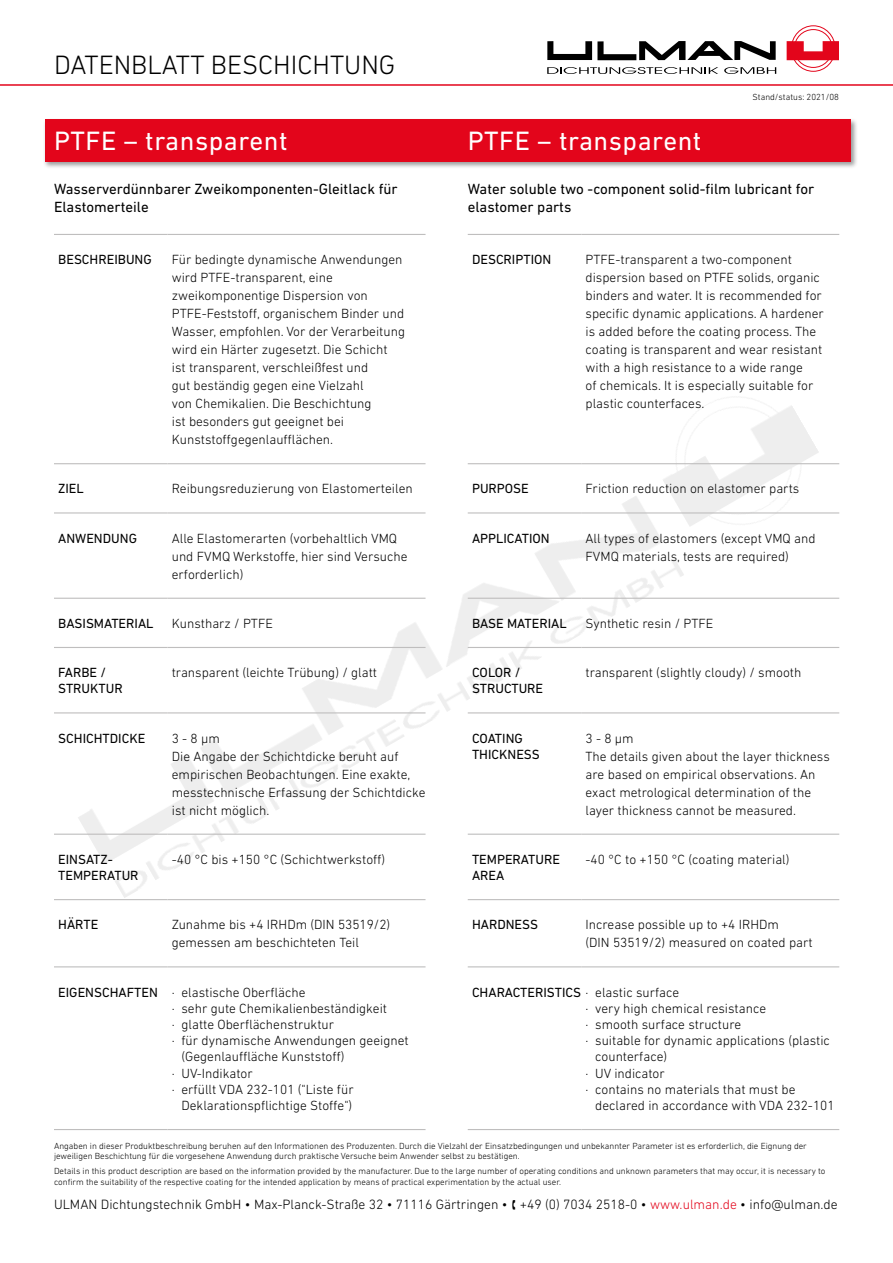
<style>
.page{position:relative;width:893px;height:1263px;background:#fff}
.page>*{position:absolute;margin:0;border:0;box-sizing:border-box;transform-origin:0 0}
.t1{font:27px "DIN Next LT Pro";letter-spacing:.02em;color:#fff}
.t2{font:300 27px "DIN Next LT Pro";color:#000}
.t3{font:15px/18px "DIN Next LT Pro";color:#000}
.t4{font:300 13.65px "DIN Next LT Pro";color:#000}
.t5{font:300 13.5px/18px "DIN Next LT Pro";color:#000}
.t6{font:13.5px/16.2px "DIN Next LT Pro";color:#000}
.t7{font:300 9px/10.8px "DIN Next LT Pro";color:#000}
.s1{font-weight:400}
.s2{font-weight:300}
.s3{color:#e3051b}
</style>
<div class="page">
<svg style="left:787px;top:26px;width:52px;height:46px"></svg>
<svg style="left:547px;top:67px;width:171px;height:7px"></svg>
<svg style="left:724px;top:67px;width:52px;height:7px"></svg>
<svg style="left:547px;top:41px;width:229px;height:19px"></svg>
<hr style="left:0;top:84px;width:893px;height:2px;background:#e3051b">
<div style="left:43px;top:118px;width:815px;height:51px;background:#000;opacity:.4"></div>
<div style="left:45px;top:119px;width:805px;height:43px;background:#e3051b"></div>
<hr style="left:468px;top:234px;width:113px;height:1px;background:#bfbebe">
<hr style="left:581px;top:234px;width:258px;height:1px;background:#bfbebe">
<hr style="left:468px;top:463px;width:113px;height:1px;background:#bfbebe">
<hr style="left:581px;top:463px;width:258px;height:1px;background:#bfbebe">
<hr style="left:468px;top:512px;width:113px;height:1px;background:#bfbebe">
<hr style="left:581px;top:512px;width:258px;height:1px;background:#bfbebe">
<hr style="left:468px;top:598px;width:113px;height:1px;background:#bfbebe">
<hr style="left:581px;top:598px;width:258px;height:1px;background:#bfbebe">
<hr style="left:468px;top:647px;width:113px;height:1px;background:#bfbebe">
<hr style="left:581px;top:647px;width:258px;height:1px;background:#bfbebe">
<hr style="left:468px;top:712px;width:113px;height:1px;background:#bfbebe">
<hr style="left:581px;top:712px;width:258px;height:1px;background:#bfbebe">
<hr style="left:468px;top:834px;width:113px;height:1px;background:#bfbebe">
<hr style="left:581px;top:834px;width:258px;height:1px;background:#bfbebe">
<hr style="left:468px;top:899px;width:113px;height:1px;background:#bfbebe">
<hr style="left:581px;top:899px;width:258px;height:1px;background:#bfbebe">
<hr style="left:468px;top:966px;width:113px;height:1px;background:#bfbebe">
<hr style="left:581px;top:966px;width:258px;height:1px;background:#bfbebe">
<hr style="left:468px;top:1129px;width:113px;height:1px;background:#bfbebe">
<hr style="left:581px;top:1129px;width:258px;height:1px;background:#bfbebe">
<hr style="left:54px;top:234px;width:114px;height:1px;background:#bfbebe">
<hr style="left:168px;top:234px;width:258px;height:1px;background:#bfbebe">
<hr style="left:54px;top:463px;width:114px;height:1px;background:#bfbebe">
<hr style="left:168px;top:463px;width:258px;height:1px;background:#bfbebe">
<hr style="left:54px;top:512px;width:114px;height:1px;background:#bfbebe">
<hr style="left:168px;top:512px;width:258px;height:1px;background:#bfbebe">
<hr style="left:54px;top:598px;width:114px;height:1px;background:#bfbebe">
<hr style="left:168px;top:598px;width:258px;height:1px;background:#bfbebe">
<hr style="left:54px;top:647px;width:114px;height:1px;background:#bfbebe">
<hr style="left:168px;top:647px;width:258px;height:1px;background:#bfbebe">
<hr style="left:54px;top:712px;width:114px;height:1px;background:#bfbebe">
<hr style="left:168px;top:712px;width:258px;height:1px;background:#bfbebe">
<hr style="left:54px;top:834px;width:114px;height:1px;background:#bfbebe">
<hr style="left:168px;top:834px;width:258px;height:1px;background:#bfbebe">
<hr style="left:54px;top:899px;width:114px;height:1px;background:#bfbebe">
<hr style="left:168px;top:899px;width:258px;height:1px;background:#bfbebe">
<hr style="left:54px;top:966px;width:114px;height:1px;background:#bfbebe">
<hr style="left:168px;top:966px;width:258px;height:1px;background:#bfbebe">
<hr style="left:54px;top:1129px;width:114px;height:1px;background:#bfbebe">
<hr style="left:168px;top:1129px;width:258px;height:1px;background:#bfbebe">
<h1 class="t2" style="left:54px;top:50px;width:343px">DATENBLATT BESCHICHTUNG</h1>
<h1 class="t1" style="left:54px;top:126px;width:235px">PTFE – transparent</h1>
<h1 class="t1" style="left:468px;top:126px;width:235px">PTFE – transparent</h1>
<p class="t7" style="left:752px;top:92px;width:88px">Stand/status: 2021/08</p>
<p class="t3" style="left:54px;top:180px;width:345px">Wasserverdünnbarer Zweikomponenten-Gleitlack für<br>Elastomerteile</p>
<p class="t3" style="left:468px;top:180px;width:348px">Water soluble two -component solid-film lubricant for elastomer parts</p>
<p class="t6" style="left:58px;top:251px;width:95px">BESCHREIBUNG</p>
<p class="t5" style="left:172px;top:250px;width:235px">Für bedingte dynamische Anwendungen wird PTFE-transparent, eine zweikomponentige Dispersion von PTFE-Feststoff, organischem Binder und Wasser, empfohlen. Vor der Verarbeitung wird ein Härter zugesetzt. Die Schicht<br>ist transparent, verschleißfest und<br>gut beständig gegen eine Vielzahl<br>von Chemikalien. Die Beschichtung<br>ist besonders gut geeignet bei Kunststoffgegenlaufflächen.</p>
<p class="t6" style="left:58px;top:480px;width:27px">ZIEL</p>
<p class="t5" style="left:172px;top:480px;width:242px">Reibungsreduzierung von Elastomerteilen</p>
<p class="t6" style="left:58px;top:530px;width:80px">ANWENDUNG</p>
<p class="t5" style="left:172px;top:529px;width:237px">Alle Elastomerarten (vorbehaltlich VMQ und FVMQ Werkstoffe, hier sind Versuche erforderlich)</p>
<p class="t6" style="left:58px;top:615px;width:97px">BASISMATERIAL</p>
<p class="t5" style="left:172px;top:614px;width:103px">Kunstharz / PTFE</p>
<p class="t6" style="left:58px;top:664px;width:66px">FARBE /<br>STRUKTUR</p>
<p class="t5" style="left:172px;top:663px;width:207px">transparent (leichte Trübung) / glatt</p>
<p class="t6" style="left:58px;top:730px;width:89px">SCHICHTDICKE</p>
<p class="t5" style="left:172px;top:729px;width:255px">3 - 8 µm<br>Die Angabe der Schichtdicke beruht auf empirischen Beobachtungen. Eine exakte, messtechnische Erfassung der Schichtdicke ist nicht möglich.</p>
<p class="t6" style="left:58px;top:851px;width:82px">EINSATZ-<br>TEMPERATUR</p>
<p class="t5" style="left:172px;top:850px;width:215px">-40 °C bis +150 °C (Schichtwerkstoff)</p>
<p class="t6" style="left:58px;top:916px;width:42px">HÄRTE</p>
<p class="t5" style="left:172px;top:915px;width:220px">Zunahme bis +4 IRHDm (DIN 53519/2) gemessen am beschichteten Teil</p>
<p class="t5" style="left:58px;top:983px;width:249px"><span class="s1">EIGENSCHAFTEN</span> · elastische Oberfläche</p>
<p class="t5" style="left:172px;top:999px;width:217px">· sehr gute Chemikalienbeständigkeit</p>
<p class="t5" style="left:172px;top:1015px;width:164px">· glatte Oberflächenstruktur</p>
<p class="t5" style="left:172px;top:1031px;width:238px">· für dynamische Anwendungen geeignet</p>
<p class="t5" style="left:181px;top:1047px;width:164px">(Gegenlauffläche Kunststoff)</p>
<p class="t5" style="left:172px;top:1064px;width:83px">· UV-Indikator</p>
<p class="t5" style="left:172px;top:1080px;width:183px">· erfüllt VDA 232-101 ("Liste für</p>
<p class="t5" style="left:181px;top:1096px;width:172px">Deklarationspflichtige Stoffe")</p>
<p class="t7" style="left:54px;top:1140px;width:754px">Angaben in dieser Produktbeschreibung beruhen auf den Informationen des Produzenten. Durch die Vielzahl der Einsatzbedingungen und unbekannter Parameter ist es erforderlich, die Eignung der jeweiligen Beschichtung für die vorgesehene Anwendung durch praktische Versuche beim Anwender selbst zu bestätigen.</p>
<p class="t7" style="left:54px;top:1166px;width:773px">Details in this product description are based on the information provided by the manufacturer. Due to the large number of operating conditions and unknown parameters that may occur, it is necessary to confirm the suitability of the respective coating for the intended application by means of practical experimentation by the actual user.</p>
<p class="t6" style="left:472px;top:251px;width:81px">DESCRIPTION</p>
<p class="t5" style="left:585px;top:250px;width:240px">PTFE-transparent a two-component dispersion based on PTFE solids, organic binders and water. It is recommended for specific dynamic applications. A hardener is added before the coating process. The coating is transparent and wear resistant with a high resistance to a wide range<br>of chemicals. It is especially suitable for plastic counterfaces.</p>
<p class="t6" style="left:472px;top:480px;width:58px">PURPOSE</p>
<p class="t5" style="left:585px;top:480px;width:215px">Friction reduction on elastomer parts</p>
<p class="t6" style="left:472px;top:530px;width:79px">APPLICATION</p>
<p class="t5" style="left:585px;top:529px;width:231px">All types of elastomers (except VMQ and<br>FVMQ materials, tests are required)</p>
<p class="t6" style="left:472px;top:615px;width:96px">BASE MATERIAL</p>
<p class="t5" style="left:585px;top:614px;width:129px">Synthetic resin / PTFE</p>
<p class="t6" style="left:472px;top:664px;width:73px">COLOR /<br>STRUCTURE</p>
<p class="t5" style="left:585px;top:663px;width:217px">transparent (slightly cloudy) / smooth</p>
<p class="t6" style="left:472px;top:730px;width:69px">COATING<br>THICKNESS</p>
<p class="t5" style="left:585px;top:729px;width:246px">3 - 8 µm<br>The details given about the layer thickness are based on empirical observations. An exact metrological determination of the layer thickness cannot be measured.</p>
<p class="t6" style="left:472px;top:851px;width:89px">TEMPERATURE<br>AREA</p>
<p class="t5" style="left:585px;top:850px;width:205px">-40 °C to +150 °C (coating material)</p>
<p class="t6" style="left:472px;top:916px;width:68px">HARDNESS</p>
<p class="t5" style="left:585px;top:915px;width:229px">Increase possible up to +4 IRHDm<br>(DIN 53519/2) measured on coated part</p>
<p class="t6" style="left:472px;top:984px;width:209px">CHARACTERISTICS <span class="s2">· elastic surface</span></p>
<p class="t5" style="left:585px;top:999px;width:182px">· very high chemical resistance</p>
<p class="t5" style="left:585px;top:1015px;width:157px">· smooth surface structure</p>
<p class="t5" style="left:585px;top:1031px;width:246px">· suitable for dynamic applications (plastic</p>
<p class="t5" style="left:595px;top:1047px;width:73px">counterface)</p>
<p class="t5" style="left:585px;top:1064px;width:81px">· UV indicator</p>
<p class="t5" style="left:585px;top:1080px;width:211px">· contains no materials that must be</p>
<p class="t5" style="left:595px;top:1096px;width:241px">declared in accordance with VDA 232-101</p>
<p class="t4" style="left:54px;top:1196px;width:785px">ULMAN Dichtungstechnik GmbH • Max-Planck-Straße 32 • 71116 Gärtringen • +49 (0) 7034 2518-0 • <span class="s3">www.ulman.de</span> • info@ulman.de</p>
</div>
